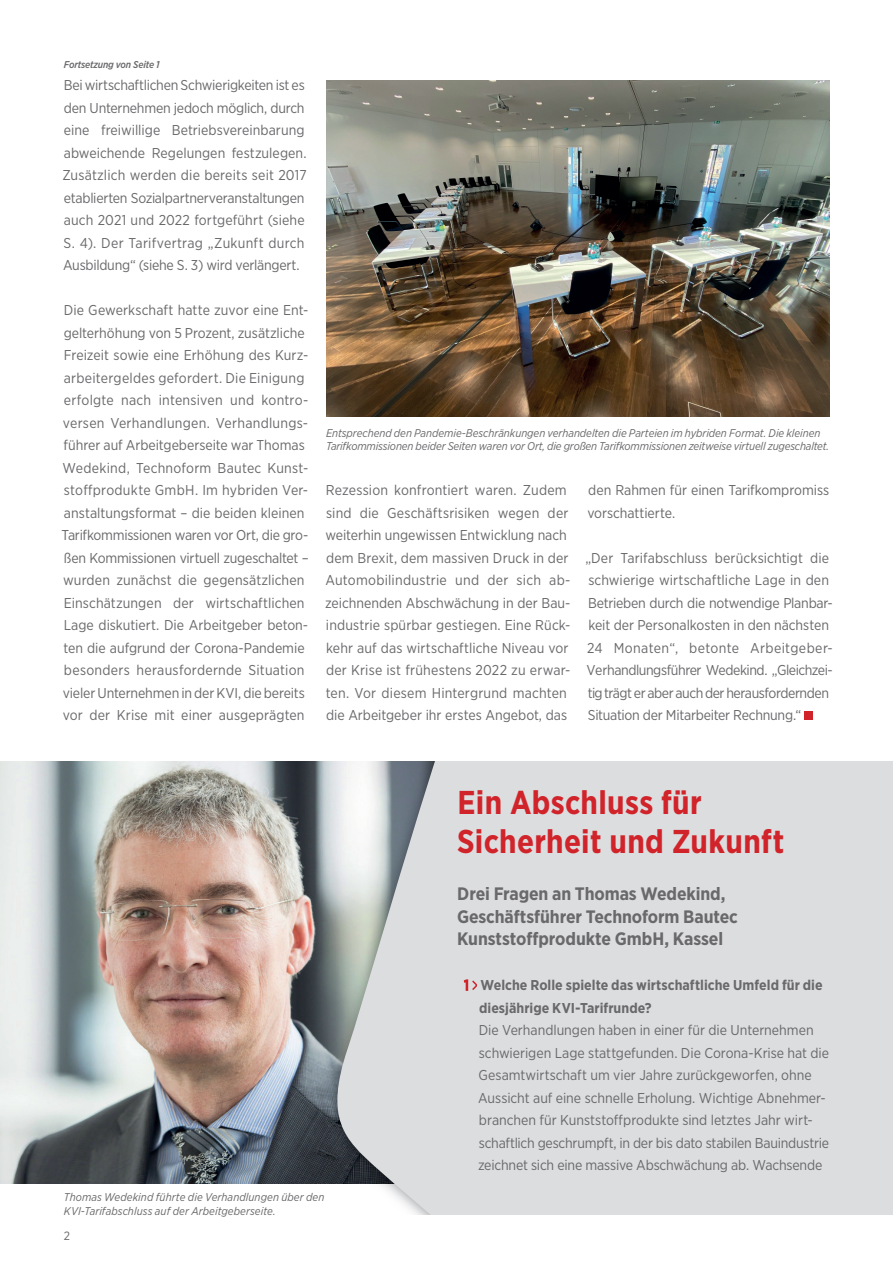
<style>
.page{position:relative;width:893px;height:1263px;background:#fff}
.page>*{position:absolute;margin:0;border:0;box-sizing:border-box;transform-origin:0 0}
.t1{font:700 33px/39px "Gotham Narrow";letter-spacing:.01em;color:#d1232a}
.t2{font:700 18px/22.5px "Gotham Narrow";letter-spacing:-.005em;color:#69696c}
.t3{font:14.25px/22.5px "Gotham Narrow";color:#69696c}
.t4{font:700 14.25px/22.5px "Gotham Narrow";color:#69696c}
.t5{font:12px "Gotham Narrow";color:#69696c}
.t6{font:italic 11.25px/13.5px "Gotham Narrow";letter-spacing:-.005em;color:#69696c}
.t7{font:italic 500 9.9px "Gotham Narrow";letter-spacing:-.015em;color:#69696c}
.s1{font-weight:400;color:#d1232a}
</style>
<div class="page">
<img style="left:0;top:761px;width:323px;height:423px">
<svg style="left:324px;top:761px;width:569px;height:454px;background:#d7d8da"></svg>
<div style="left:804px;top:711px;width:9px;height:9px;background:#d1232a"></div>
<svg style="left:471px;top:979px;width:8px;height:13px"></svg>
<img style="left:326px;top:81px;width:503px;height:335px">
<p class="t7" style="left:64px;top:58px;width:97px">Fortsetzung von Seite 1</p>
<p class="t3" style="left:62px;top:73px;width:246px">Bei wirtschaftlichen Schwierigkeiten ist es den Unternehmen jedoch möglich, durch eine freiwillige Betriebsvereinbarung abweichende Regelungen festzulegen.<br>Zusätzlich werden die bereits seit 2017 etablierten Sozialpartnerveranstaltungen auch 2021 und 2022 fortgeführt (siehe S. 4). Der Tarifvertrag „Zukunft durch Ausbildung“ (siehe S. 3) wird verlängert.</p>
<p class="t3" style="left:62px;top:298px;width:249px">Die Gewerkschaft hatte zuvor eine Ent&shy;gelterhöhung von 5 Prozent, zusätzliche Freizeit sowie eine Erhöhung des Kurz&shy;arbeitergeldes gefordert. Die Einigung erfolgte nach intensiven und kontro&shy;versen Verhandlungen. Verhandlungs&shy;führer auf Arbeitgeberseite war Thomas Wedekind, Technoform Bautec Kunst&shy;stoffprodukte GmbH. Im hybriden Ver&shy;anstaltungsformat – die beiden kleinen Tarifkommissionen waren vor Ort, die gro&shy;ßen Kommissionen virtuell zugeschaltet – wurden zunächst die gegensätzlichen Einschätzungen der wirtschaftlichen Lage diskutiert. Die Arbeitgeber beton&shy;ten die aufgrund der Corona-Pandemie besonders herausfordernde Situation vieler Unternehmen in der KVI, die bereits vor der Krise mit einer ausgeprägten</p>
<p class="t6" style="left:326px;top:426px;width:505px">Entsprechend den Pandemie-Beschränkungen verhandelten die Parteien im hybriden Format. Die kleinen<br>Tarifkommissionen beider Seiten waren vor Ort, die großen Tarifkommissionen zeitweise virtuell zugeschaltet.</p>
<p class="t3" style="left:325px;top:478px;width:247px">Rezession konfrontiert waren. Zudem sind die Geschäftsrisiken wegen der weiterhin ungewissen Entwicklung nach dem Brexit, dem massiven Druck in der Automobilindustrie und der sich ab&shy;zeichnenden Abschwächung in der Bau&shy;industrie spürbar gestiegen. Eine Rück&shy;kehr auf das wirtschaftliche Niveau vor der Krise ist frühestens 2022 zu erwar&shy;ten. Vor diesem Hintergrund machten die Arbeitgeber ihr erstes Angebot, das</p>
<p class="t3" style="left:587px;top:478px;width:244px">den Rahmen für einen Tarifkompromiss vorschattierte.</p>
<p class="t3" style="left:585px;top:546px;width:249px">„Der Tarifabschluss berücksichtigt die schwierige wirtschaftliche Lage in den Betrieben durch die notwendige Planbar&shy;keit der Personalkosten in den nächsten 24 Monaten“, betonte Arbeitgeber-Verhandlungsführer Wedekind. „Gleichzei&shy;tig trägt er aber auch der herausfordernden Situation der Mitarbeiter Rechnung.“</p>
<h1 class="t1" style="left:457px;top:783px;width:329px">Ein Abschluss für<br>Sicherheit und Zukunft</h1>
<p class="t2" style="left:457px;top:882px;width:282px">Drei Fragen an Thomas Wedekind,<br>Geschäftsführer Technoform Bautec<br>Kunststoffprodukte GmbH, Kassel</p>
<p class="t4" style="left:479px;top:974px;width:345px;text-indent:-15px"><span class="s1">1</span> Welche Rolle spielte das wirtschaftliche Umfeld für die diesjährige KVI-Tarifrunde?</p>
<p class="t3" style="left:478px;top:1018px;width:353px">Die Verhandlungen haben in einer für die Unternehmen schwierigen Lage stattgefunden. Die Corona-Krise hat die Gesamtwirtschaft um vier Jahre zurückgeworfen, ohne Aussicht auf eine schnelle Erholung. Wichtige Abnehmer&shy;branchen für Kunststoffprodukte sind letztes Jahr wirt&shy;schaftlich geschrumpft, in der bis dato stabilen Bauindustrie zeichnet sich eine massive Abschwächung ab. Wachsende</p>
<p class="t6" style="left:64px;top:1190px;width:262px">Thomas Wedekind führte die Verhandlungen über den<br>KVI-Tarifabschluss auf der Arbeitgeberseite.</p>
<p class="t5" style="left:64px;top:1229px;width:8px">2</p>
</div>
